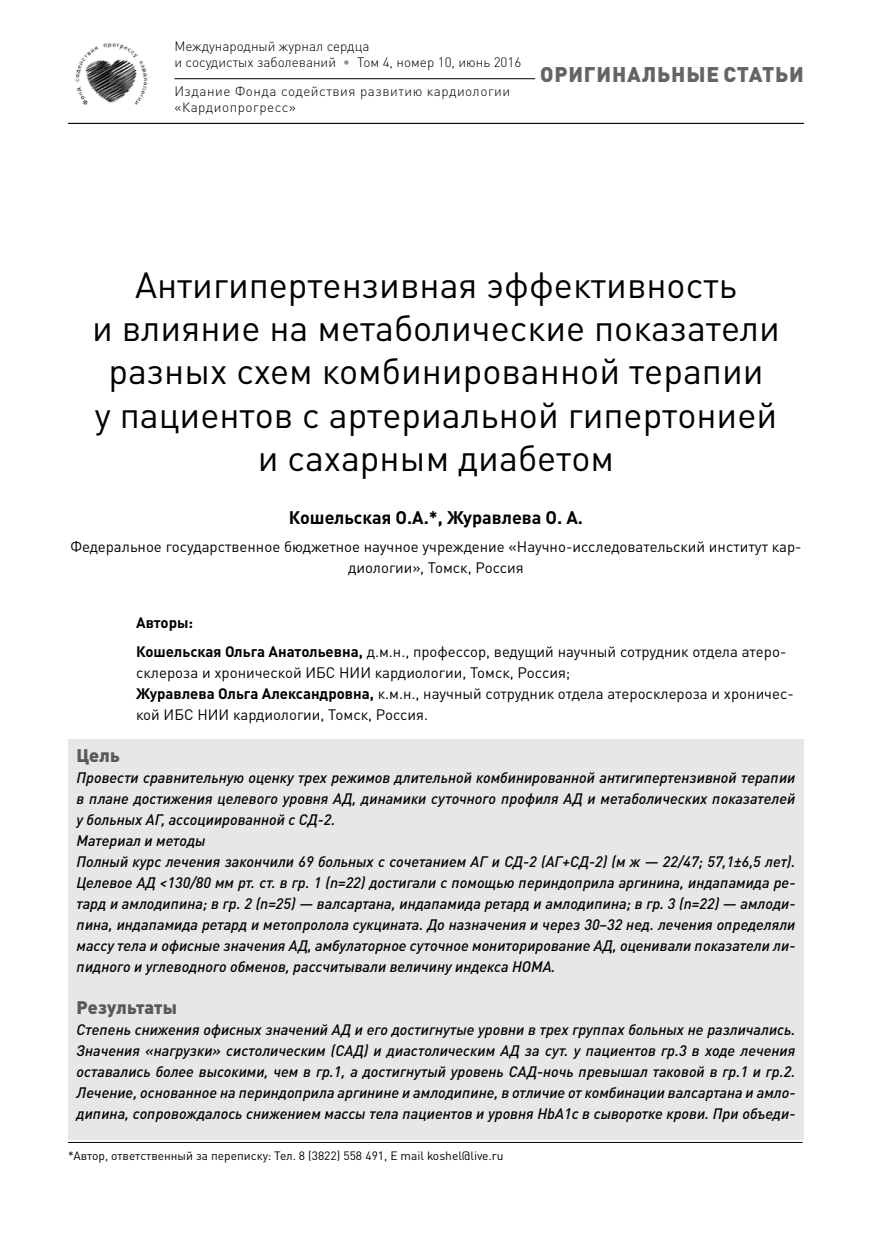
<style>
.page{position:relative;width:872px;height:1234px;background:#fff}
.page>*{position:absolute;margin:0;border:0;box-sizing:border-box;transform-origin:0 0}
.t1{font:36px/43.2px "DIN Pro";color:#000;text-align:center}
.t2{font:900 21px "DIN Pro";letter-spacing:.04em;color:#636466}
.t3{font:700 18px "DIN Pro";color:#000}
.t4{font:900 18px "DIN Pro";letter-spacing:.005em;color:#58595b}
.t5{font:italic 500 15px/21px "DIN Pro";color:#000}
.t6{font:15px/21px "DIN Pro";color:#000}
.t7{font:300 13.5px/16.2px "DIN Pro";color:#000}
.t8{font:300 13.5px/16.2px "DIN Pro";letter-spacing:.04em;color:#000}
.t9{font:12px "DIN Pro";color:#000}
.s1{color:#919396}
.s2{font-weight:700}
</style>
<div class="page">
<hr style="left:68px;top:123px;width:736px;height:1px;background:#000">
<img style="left:75px;top:43px;width:73px;height:62px">
<hr style="left:174px;top:78px;width:361px;height:1px;background:#000">
<div style="left:68px;top:739px;width:736px;height:31px;background:#e6e7e8"></div>
<div style="left:68px;top:762px;width:736px;height:83px;background:#e6e7e8"></div>
<div style="left:68px;top:825px;width:736px;height:41px;background:#e6e7e8"></div>
<div style="left:68px;top:846px;width:736px;height:146px;background:#e6e7e8"></div>
<div style="left:68px;top:991px;width:736px;height:31px;background:#e6e7e8"></div>
<div style="left:68px;top:1014px;width:736px;height:125px;background:#e6e7e8"></div>
<hr style="left:68px;top:1141px;width:734px;height:1px;background:#000">
<p class="t7" style="left:174px;top:37px;width:348px">Международный журнал сердца<br>и сосудистых заболеваний <span class="s1">•</span> Том 4, номер 10, июнь 2016</p>
<p class="t8" style="left:174px;top:82px;width:337px">Издание Фонда содействия развитию кардиологии «Кардиопрогресс»</p>
<h2 class="t2" style="left:540px;top:57px;width:265px">ОРИГИНАЛЬНЫЕ СТАТЬИ</h2>
<h1 class="t1" style="left:92px;top:259px;width:689px">Антигипертензивная эффективность<br>и влияние на метаболические показатели разных схем комбинированной терапии<br>у пациентов с артериальной гипертонией и сахарным диабетом</h1>
<p class="t3" style="left:289px;top:502px;width:296px">Кошельская О.А.*, Журавлева О. А.</p>
<p class="t6" style="left:70px;top:534px;width:733px;text-align:center">Федеральное государственное бюджетное научное учреждение «Научно-исследовательский институт кар&shy;диологии», Томск, Россия</p>
<p class="t6" style="left:136px;top:607px;width:652px;line-height:28.5px"><span class="s2">Авторы:<br>Кошельская Ольга Анатольевна,</span> д.м.н., профессор, ведущий научный сотрудник отдела атеро-</p>
<p class="t6" style="left:136px;top:660px;width:657px">склероза и хронической ИБС НИИ кардиологии, Томск, Россия;<br><span class="s2">Журавлева Ольга Александровна,</span> к.м.н., научный сотрудник отдела атеросклероза и хроничес&shy;кой ИБС НИИ кардиологии, Томск, Россия.</p>
<p class="t4" style="left:77px;top:739px;width:45px">Цель</p>
<p class="t5" style="left:77px;top:765px;width:720px">Провести сравнительную оценку трех режимов длительной комбинированной антигипертензивной терапии в плане достижения целевого уровня АД, динамики суточного профиля АД и метаболических показателей у больных АГ, ассоциированной с СД-2.<br>Материал и методы<br>Полный курс лечения закончили 69 больных с сочетанием АГ и СД-2 (АГ+СД-2) (м ж — 22/47; 57,1±6,5 лет).<br>Целевое АД &lt;130/80 мм рт. ст. в гр. 1 (n=22) достигали с помощью периндоприла аргинина, индапамида ре&shy;тард и амлодипина; в гр. 2 (n=25) — валсартана, индапамида ретард и амлодипина; в гр. 3 (n=22) — амлоди&shy;пина, индапамида ретард и метопролола сукцината. До назначения и через 30–32 нед. лечения определяли массу тела и офисные значения АД, амбулаторное суточное мониторирование АД, оценивали показатели ли&shy;пидного и углеводного обменов, рассчитывали величину индекса HOMA.</p>
<p class="t4" style="left:77px;top:991px;width:102px">Результаты</p>
<p class="t5" style="left:77px;top:1017px;width:720px;text-align:justify">Степень снижения офисных значений АД и его достигнутые уровни в трех группах больных не различались.<br>Значения «нагрузки» систолическим (САД) и диастолическим АД за сут. у пациентов гр.3 в ходе лечения оставались более высокими, чем в гр.1, а достигнутый уровень САД-ночь превышал таковой в гр.1 и гр.2.<br>Лечение, основанное на периндоприла аргинине и амлодипине, в отличие от комбинации валсартана и амло&shy;дипина, сопровождалось снижением массы тела пациентов и уровня HbA1c в сыворотке крови. При объеди-</p>
<p class="t9" style="left:68px;top:1145px;width:437px">*Автор, ответственный за переписку: Тел. 8 (3822) 558 491, E mail koshel@live.ru</p>
</div>
